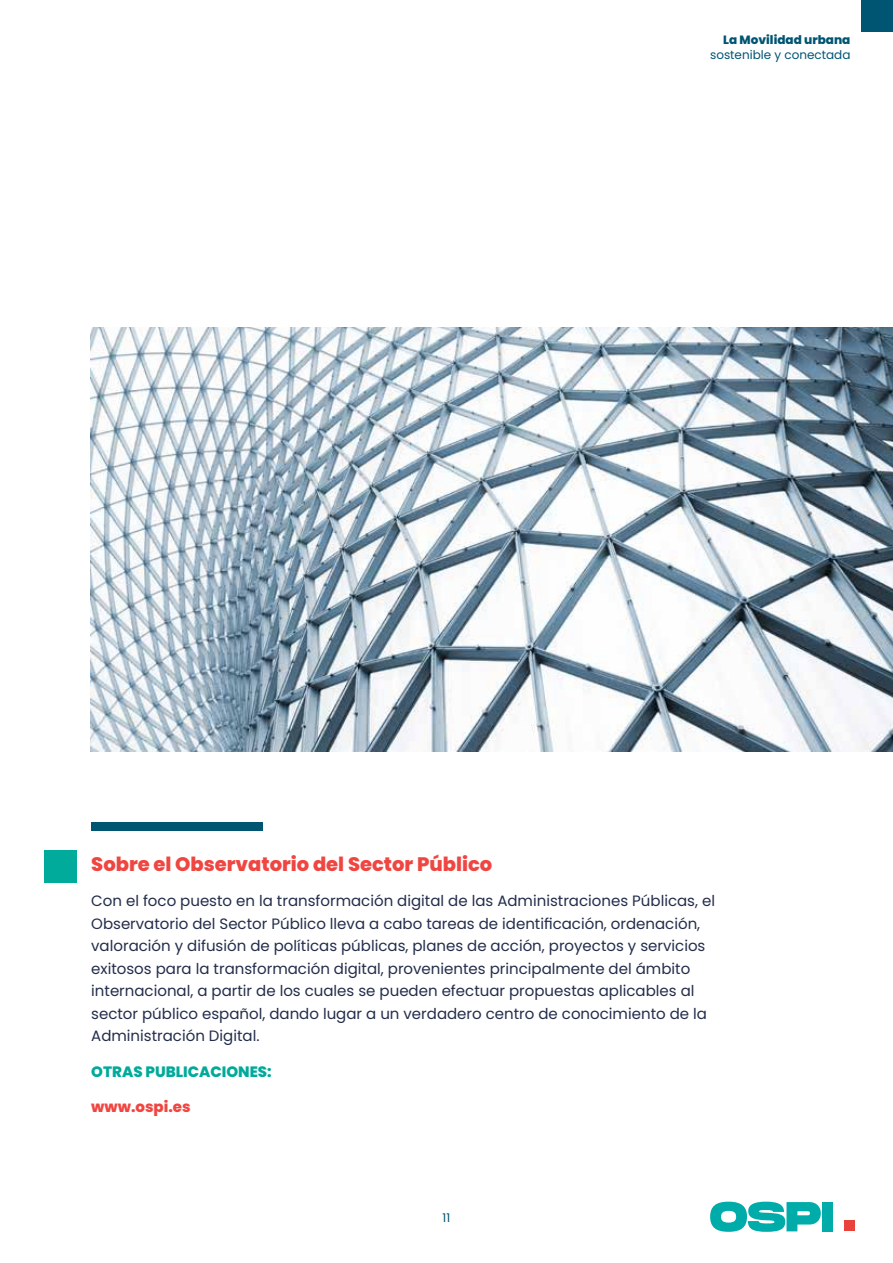
<style>
.page{position:relative;width:893px;height:1263px;background:#fff}
.page>*{position:absolute;margin:0;border:0;box-sizing:border-box;transform-origin:0 0}
.t1{font:800 19.5px "Poppins";color:#f04641}
.t2{font:15px/22.5px "Poppins";color:#232d4b}
.t3{font:800 15px "Poppins";color:#00aa9b}
.t4{font:800 15px "Poppins";color:#f04641}
.t5{font:12px "Poppins";color:#005573}
.t6{font:800 12px "Poppins";color:#005573}
</style>
<div class="page">
<div style="left:861px;top:0;width:32px;height:32px;background:#005573"></div>
<svg style="left:710px;top:1202px;width:111px;height:30px"></svg>
<div style="left:822px;top:1202px;width:11px;height:29px;background:#00aca9"></div>
<div style="left:844px;top:1220px;width:11px;height:11px;background:#e8423b"></div>
<div style="left:44px;top:851px;width:33px;height:32px;background:#00ab9c"></div>
<div style="left:91px;top:822px;width:171px;height:9px;background:#005572"></div>
<img style="left:90px;top:327px;width:803px;height:424px">
<p class="t6" style="left:723px;top:33px;width:129px">La Movilidad urbana</p>
<p class="t5" style="left:710px;top:48px;width:142px">sostenible y conectada</p>
<h1 class="t1" style="left:91px;top:853px;width:403px">Sobre el Observatorio del Sector Público</h1>
<p class="t2" style="left:91px;top:890px;width:625px">Con el foco puesto en la transformación digital de las Administraciones Públicas, el Observatorio del Sector Público lleva a cabo tareas de identificación, ordenación, valoración y difusión de políticas públicas, planes de acción, proyectos y servicios exitosos para la transformación digital, provenientes principalmente del ámbito internacional, a partir de los cuales se pueden efectuar propuestas aplicables al sector público español, dando lugar a un verdadero centro de conocimiento de la Administración Digital.</p>
<p class="t3" style="left:91px;top:1063px;width:182px">OTRAS PUBLICACIONES:</p>
<p class="t4" style="left:91px;top:1098px;width:101px">www.ospi.es</p>
<p class="t5" style="left:443px;top:1211px;width:9px">11</p>
</div>
